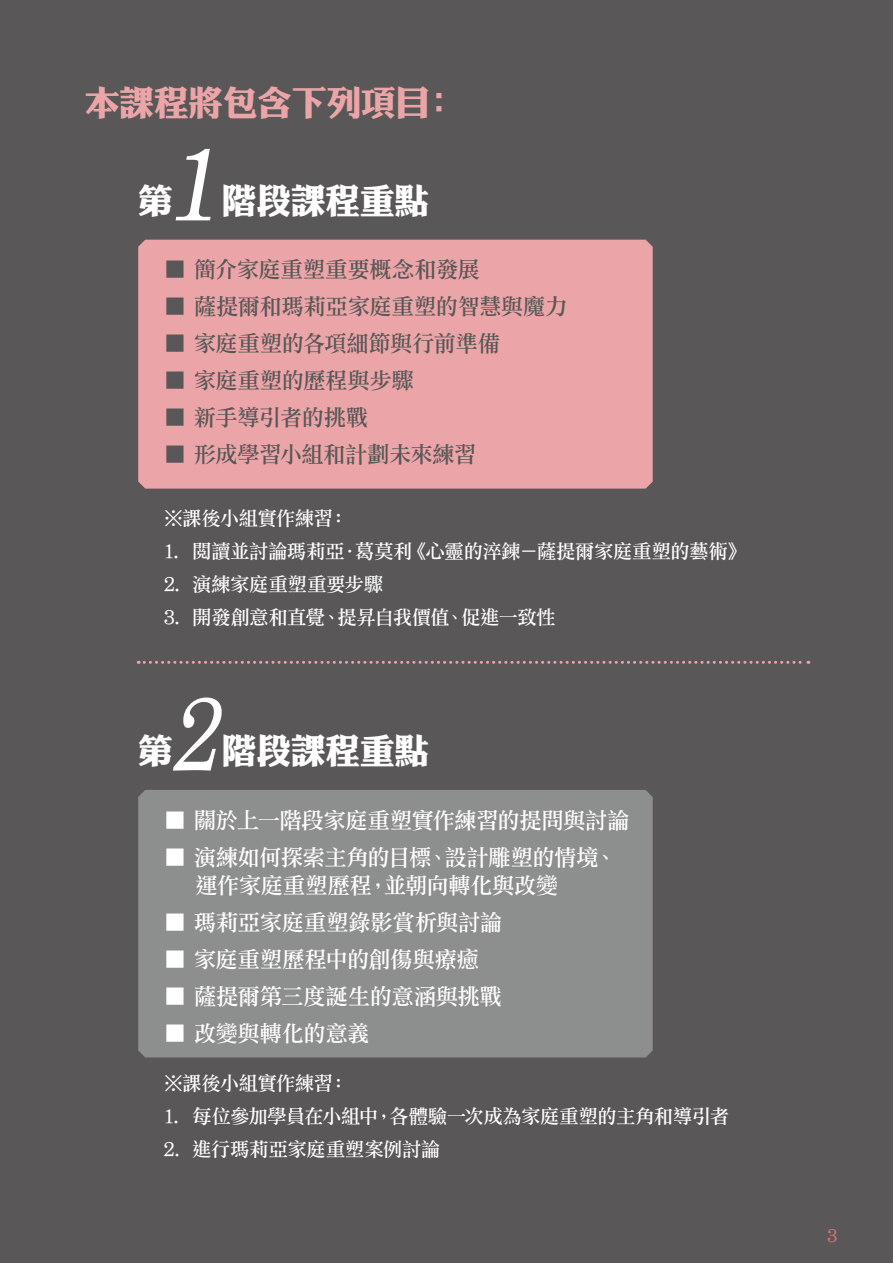
<style>
.page{position:relative;width:893px;height:1263px;background:#595757}
.page>*{position:absolute;margin:0;border:0;box-sizing:border-box;transform-origin:0 0}
.t1{font:italic 99.9px "DF Li Song W5 WINP BF";color:#fff}
.t2{font:italic 99.9px "DF Li Song W5 WINP BF";color:#fff;scale:.81 1}
.t3{font:34.5px "DF Li King Hei XB HK BF";color:#fff}
.t4{font:34.5px "DF Li King Hei XB HK BF";color:#eba5a8}
.t5{font:22.5px/28.5px "DF Li Song W5 WINP BF";letter-spacing:-.03em;color:#fff}
.t6{font:22.5px "DF Li Song W5 WINP BF";letter-spacing:-.03em;color:#595757}
.t7{font:19.5px "DF Li Song W5 WINP BF";letter-spacing:-.03em;color:#fff}
.t8{font:18px "DF Li Song W5 WINP BF";color:#d27374}
</style>
<div class="page">
<div style="left:138px;top:240px;width:515px;height:249px;background:#eba5a8"></div>
<div style="left:138px;top:790px;width:515px;height:267px;background:#8d8f8e"></div>
<svg style="left:138px;top:661px;width:671px;height:3px"></svg>
<h2 class="t4" style="left:85px;top:85px;width:373px">本課程將包含下列項目：</h2>
<h1 class="t1" style="left:165px;top:134px;width:76px">1</h1>
<h2 class="t3" style="left:138px;top:183px;width:292px">第 階段課程重點</h2>
<p class="t6" style="left:164px;top:258px;width:318px">■ 簡介家庭重塑重要概念和發展</p>
<p class="t6" style="left:164px;top:295px;width:405px">■ 薩提爾和瑪莉亞家庭重塑的智慧與魔力</p>
<p class="t6" style="left:164px;top:332px;width:338px">■ 家庭重塑的各項細節與行前準備</p>
<p class="t6" style="left:164px;top:369px;width:252px">■ 家庭重塑的歷程與步驟</p>
<p class="t6" style="left:164px;top:406px;width:206px">■ 新手導引者的挑戰</p>
<p class="t6" style="left:164px;top:443px;width:314px">■ 形成學習小組和計劃未來練習</p>
<p class="t7" style="left:164px;top:508px;width:186px">※課後小組實作練習：</p>
<p class="t7" style="left:164px;top:541px;width:584px">1. 閱讀並討論瑪莉亞．葛莫利《心靈的淬鍊－薩提爾家庭重塑的藝術》</p>
<p class="t7" style="left:164px;top:574px;width:221px">2. 演練家庭重塑重要步驟</p>
<p class="t7" style="left:164px;top:607px;width:393px">3. 開發創意和直覺、提昇自我價值、促進一致性</p>
<h1 class="t2" style="left:170px;top:685px;width:81px">2</h1>
<h2 class="t3" style="left:138px;top:734px;width:292px">第 階段課程重點</h2>
<p class="t5" style="left:164px;top:805px;width:467px">■ 關於上一階段家庭重塑實作練習的提問與討論</p>
<p class="t5" style="left:195px;top:843px;width:423px;text-indent:-31px">■ 演練如何探索主角的目標、設計雕塑的情境、運作家庭重塑歷程，並朝向轉化與改變</p>
<p class="t5" style="left:164px;top:908px;width:340px">■ 瑪莉亞家庭重塑錄影賞析與討論</p>
<p class="t5" style="left:164px;top:945px;width:317px">■ 家庭重塑歷程中的創傷與療癒</p>
<p class="t5" style="left:164px;top:982px;width:340px">■ 薩提爾第三度誕生的意涵與挑戰</p>
<p class="t5" style="left:164px;top:1019px;width:207px">■ 改變與轉化的意義</p>
<p class="t7" style="left:164px;top:1073px;width:186px">※課後小組實作練習：</p>
<p class="t7" style="left:164px;top:1106px;width:567px">1. 每位參加學員在小組中，各體驗一次成為家庭重塑的主角和導引者</p>
<p class="t7" style="left:164px;top:1139px;width:278px">2. 進行瑪莉亞家庭重塑案例討論</p>
<p class="t8" style="left:827px;top:1227px;width:12px">3</p>
</div>
